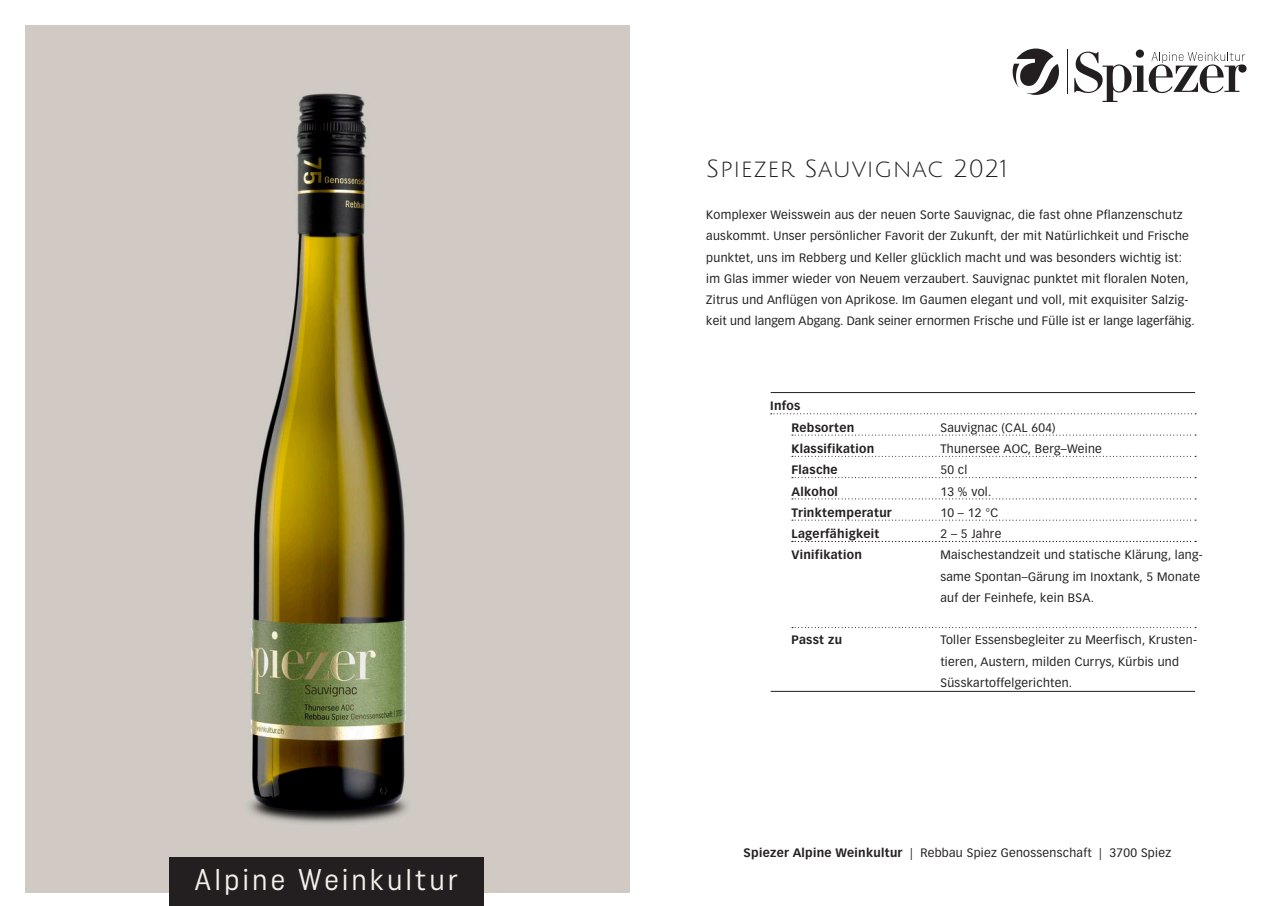
<style>
.page{position:relative;width:1285px;height:906px;background:#fff}
.page>*{position:absolute;margin:0;border:0;box-sizing:border-box;transform-origin:0 0}
.t1{font:30px "Uniform Condensed";letter-spacing:.095em;color:#f4f1eb}
.t2{font:24px "Julius Sans One";letter-spacing:.025em;color:#231f20}
.t3{font:12px/21.3px "Vectora LT";letter-spacing:.025em;color:#231f20}
.t4{font:700 12px/21.3px "Vectora LT";letter-spacing:.025em;color:#231f20}
.s1{font-weight:700}
</style>
<div class="page">
<img style="left:26px;top:25px;width:603px;height:868px">
<div style="left:169px;top:857px;width:314px;height:49px;background:#231f20"></div>
<hr style="left:1066px;top:50px;width:1px;height:44px;background:#231f20">
<svg style="left:1012px;top:49px;width:46px;height:46px"></svg>
<svg style="left:1074px;top:52px;width:172px;height:50px"></svg>
<svg style="left:770px;top:413px;width:425px;height:1px"></svg>
<hr style="left:770px;top:392px;width:424px;height:1px;background:#231f20">
<svg style="left:791px;top:434px;width:404px;height:1px"></svg>
<svg style="left:791px;top:456px;width:404px;height:1px"></svg>
<svg style="left:791px;top:477px;width:404px;height:1px"></svg>
<svg style="left:791px;top:498px;width:404px;height:1px"></svg>
<svg style="left:791px;top:519px;width:404px;height:2px"></svg>
<svg style="left:791px;top:541px;width:404px;height:1px"></svg>
<svg style="left:791px;top:627px;width:404px;height:1px"></svg>
<hr style="left:770px;top:691px;width:424px;height:1px;background:#231f20">
<h1 class="t1" style="left:195px;top:861px;width:264px">Alpine Weinkultur</h1>
<h2 class="t2" style="left:706px;top:156px;width:303px">SPIEZER SAUVIGNAC 2021</h2>
<p class="t3" style="left:706px;top:204px;width:490px">Komplexer Weisswein aus der neuen Sorte Sauvignac, die fast ohne Pflanzenschutz auskommt. Unser persönlicher Favorit der Zukunft, der mit Natürlichkeit und Frische punktet, uns im Rebberg und Keller glücklich macht und was besonders wichtig ist: im Glas immer wieder von Neuem verzaubert. Sauvignac punktet mit floralen Noten, Zitrus und Anflügen von Aprikose. Im Gaumen elegant und voll, mit exquisiter Salzig&shy;keit und langem Abgang. Dank seiner ernormen Frische und Fülle ist er lange lagerfähig.</p>
<p class="t4" style="left:791px;top:395px;width:64px;text-indent:-21px">Infos<br>Rebsorten</p>
<p class="t3" style="left:940px;top:417px;width:117px">Sauvignac (CAL 604)</p>
<p class="t4" style="left:791px;top:438px;width:84px">Klassifikation</p>
<p class="t3" style="left:940px;top:438px;width:163px">Thunersee AOC, Berg–Weine</p>
<p class="t4" style="left:791px;top:459px;width:48px">Flasche</p>
<p class="t3" style="left:940px;top:459px;width:29px">50 cl</p>
<p class="t4" style="left:791px;top:480px;width:48px">Alkohol</p>
<p class="t3" style="left:940px;top:481px;width:53px">13 % vol.</p>
<p class="t4" style="left:791px;top:502px;width:102px">Trinktemperatur</p>
<p class="t3" style="left:940px;top:502px;width:59px">10 – 12 °C</p>
<p class="t4" style="left:791px;top:523px;width:89px">Lagerfähigkeit</p>
<p class="t3" style="left:940px;top:523px;width:62px">2 – 5 Jahre</p>
<p class="t4" style="left:791px;top:544px;width:72px">Vinifikation</p>
<p class="t3" style="left:940px;top:544px;width:264px">Maischestandzeit und statische Klärung, lang&shy;same Spontan–Gärung im Inoxtank, 5 Monate auf der Feinhefe, kein BSA.</p>
<p class="t4" style="left:791px;top:629px;width:52px">Passt zu</p>
<p class="t3" style="left:940px;top:629px;width:258px">Toller Essensbegleiter zu Meerfisch, Krusten&shy;tieren, Austern, milden Currys, Kürbis und<br>Süsskartoffelgerichten.</p>
<p class="t3" style="left:743px;top:842px;width:429px"><span class="s1">Spiezer Alpine Weinkultur</span> | Rebbau Spiez Genossenschaft | 3700 Spiez</p>
</div>
